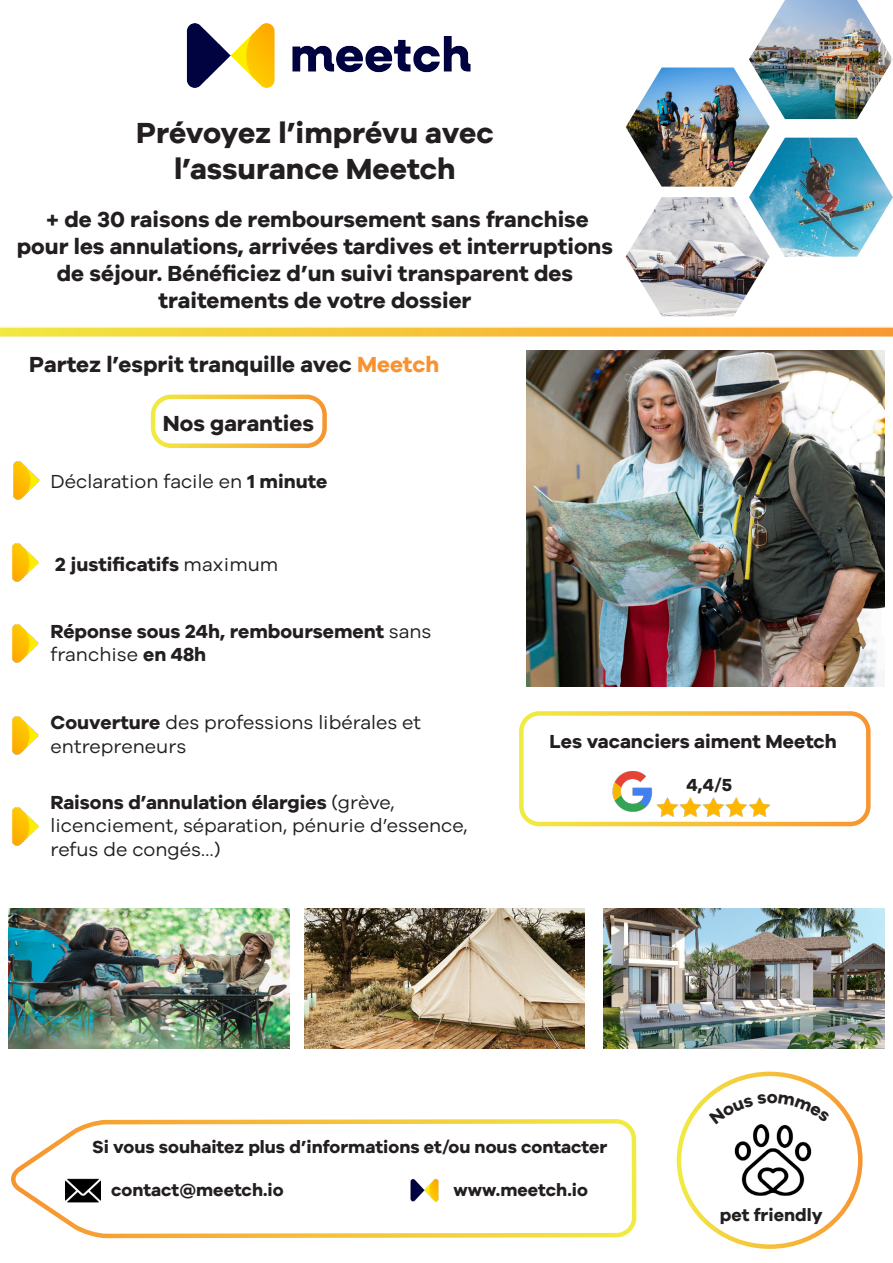
<style>
.page{position:relative;width:893px;height:1263px;background:#fff}
.page>*{position:absolute;margin:0;border:0;box-sizing:border-box;transform-origin:0 0}
.t1{font:700 30px/36px "Galyon";color:#231f20;text-align:center}
.t2{font:700 22.5px/27px "Galyon";color:#231f20;text-align:center}
.t3{font:19.5px/23.4px "Galyon";color:#231f20}
.t4{font:700 19.5px/23.4px "Galyon";color:#231f20}
.t5{font:700 18px "Galyon";color:#231f20}
.s1{color:#f79330}
.s2{font-weight:700}
.s3{font-weight:400}
</style>
<div class="page">
<div style="left:151px;top:395px;width:176px;height:53px;border:4px solid #fff;border-radius:18px"></div>
<img style="left:186px;top:23px;width:285px;height:65px">
<svg style="left:0;top:326px;width:893px;height:11px;background:#f6cb5c"></svg>
<img style="left:527px;top:350px;width:357px;height:337px">
<svg style="left:11px;top:1119px;width:626px;height:120px"></svg>
<img style="left:408px;top:1179px;width:30px;height:23px">
<img style="left:66px;top:1179px;width:35px;height:23px">
<img style="left:749px;top:0;width:144px;height:119px">
<img style="left:626px;top:68px;width:144px;height:119px">
<img style="left:626px;top:197px;width:144px;height:119px">
<img style="left:749px;top:138px;width:144px;height:119px">
<img style="left:13px;top:461px;width:27px;height:39px">
<img style="left:12px;top:543px;width:26px;height:39px">
<img style="left:12px;top:624px;width:26px;height:39px">
<img style="left:12px;top:716px;width:26px;height:39px">
<img style="left:12px;top:807px;width:26px;height:39px">
<div style="left:519px;top:711px;width:352px;height:115px;border:4px solid #fff;border-radius:18px"></div>
<img style="left:734px;top:1124px;width:78px;height:72px">
<div style="left:677px;top:1071px;width:185px;height:178px;border:4px solid #fff;border-radius:50%"></div>
<img style="left:9px;top:908px;width:280px;height:140px">
<img style="left:304px;top:908px;width:280px;height:140px">
<img style="left:604px;top:908px;width:280px;height:140px">
<img style="left:657px;top:797px;width:113px;height:20px">
<img style="left:612px;top:770px;width:41px;height:42px">
<svg style="left:709px;top:1094px;width:121px;height:5px"></svg>
<p class="t1" style="left:136px;top:114px;width:359px">Prévoyez l’imprévu avec l’assurance Meetch</p>
<p class="t2" style="left:17px;top:205px;width:598px">+ de 30 raisons de remboursement sans franchise pour les annulations, arrivées tardives et interruptions de séjour. Bénéficiez d’un suivi transparent des</p>
<p class="t2" style="left:158px;top:286px;width:315px">traitements de votre dossier</p>
<p class="t2" style="left:29px;top:350px;width:412px">Partez l’esprit tranquille avec <span class="s1">Meetch</span></p>
<p class="t2" style="left:163px;top:409px;width:153px">Nos garanties</p>
<p class="t3" style="left:51px;top:467px;width:278px">Déclaration facile en <span class="s2">1 minute</span></p>
<p class="t4" style="left:55px;top:552px;width:225px">2 justificatifs <span class="s3">maximum</span></p>
<p class="t4" style="left:51px;top:619px;width:382px">Réponse sous 24h, remboursement <span class="s3">sans franchise</span> en 48h</p>
<p class="t3" style="left:51px;top:709px;width:372px"><span class="s2">Couverture</span> des professions libérales et</p>
<p class="t3" style="left:51px;top:732px;width:137px">entrepreneurs</p>
<p class="t4" style="left:51px;top:790px;width:345px">Raisons d’annulation élargies <span class="s3">(grève,</span></p>
<p class="t3" style="left:51px;top:812px;width:418px">licenciement, séparation, pénurie d’essence, refus de congés…)</p>
<p class="t4" style="left:549px;top:729px;width:289px">Les vacanciers aiment Meetch</p>
<p class="t5" style="left:687px;top:774px;width:47px">4,4/5</p>
<p class="t5" style="left:92px;top:1135px;width:517px">Si vous souhaitez plus d’informations et/ou nous contacter</p>
<p class="t5" style="left:111px;top:1179px;width:174px">contact@meetch.io</p>
<p class="t5" style="left:453px;top:1178px;width:136px">www.meetch.io</p>
<p class="t5" style="left:720px;top:1203px;width:104px">pet friendly</p>
</div>
